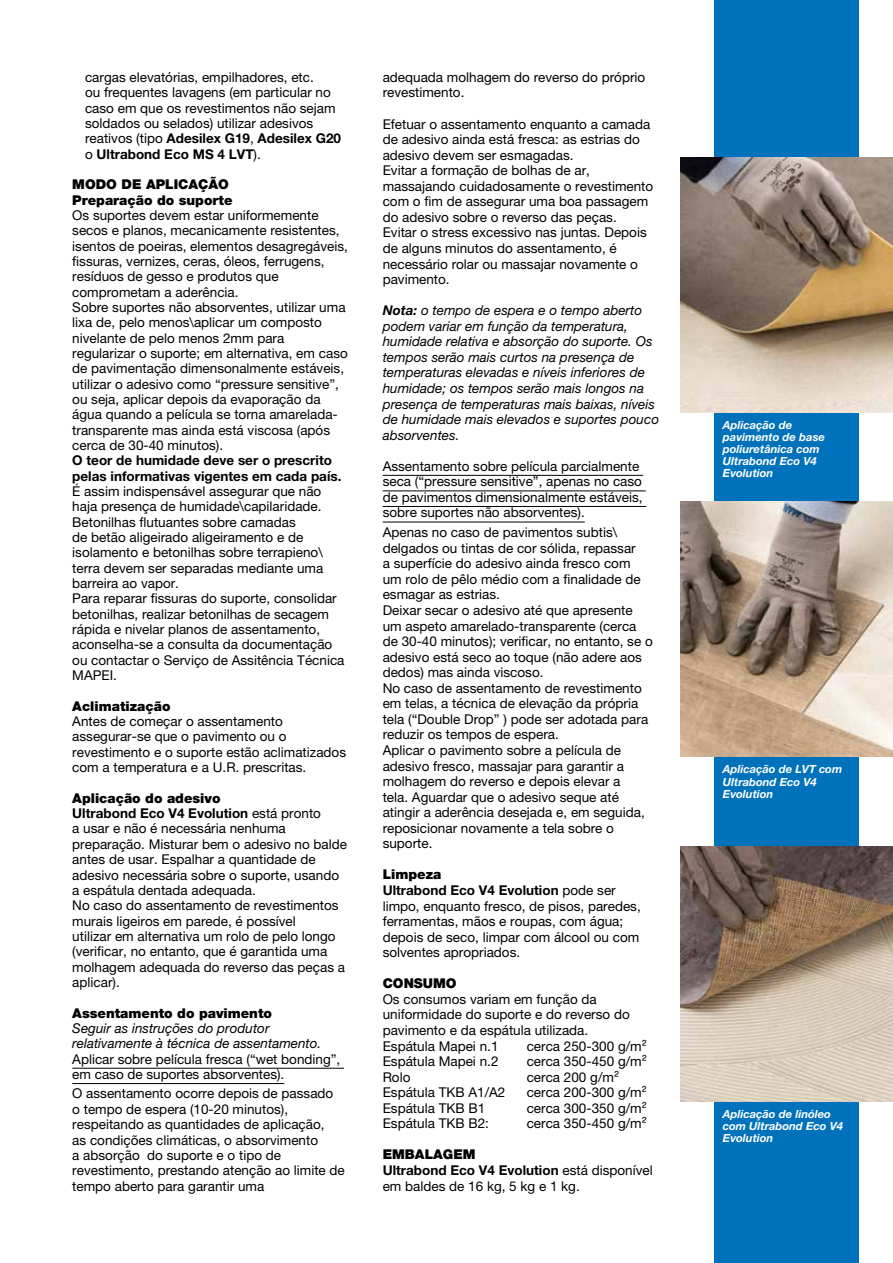
<style>
.page{position:relative;width:893px;height:1263px;background:#fff}
.page>*{position:absolute;margin:0;border:0;box-sizing:border-box;transform-origin:0 0}
.t1{font:13.5px/15.3px "Helvetica Neue LTW1 G";color:#000}
.t2{font:italic 13.5px/15.6px "Helvetica Neue LTW1 G";color:#000}
.t3{font:900 13.5px/15.3px "Helvetica Neue LTW1 G";color:#000}
.t4{font:700 13.5px/15.3px "Helvetica Neue LTW1 G";color:#000}
.t5{font:italic 700 11.25px/12px "Helvetica Neue LTW1 G";color:#fff}
.s1{font-weight:700}
.s2{font-weight:900}
</style>
<div class="page">
<hr style="left:383px;top:475px;width:260px;height:1px;background:#000">
<hr style="left:383px;top:490px;width:263px;height:1px;background:#000">
<hr style="left:383px;top:506px;width:263px;height:1px;background:#000">
<hr style="left:383px;top:522px;width:202px;height:1px;background:#000">
<hr style="left:72px;top:1068px;width:272px;height:1px;background:#000">
<hr style="left:72px;top:1083px;width:212px;height:1px;background:#000">
<div style="left:714px;top:0;width:145px;height:1263px;background:#0072bb"></div>
<img style="left:680px;top:157px;width:213px;height:255px">
<img style="left:680px;top:502px;width:213px;height:255px">
<img style="left:680px;top:846px;width:213px;height:255px">
<p class="t1" style="left:85px;top:69px;width:257px">cargas elevatórias, empilhadores, etc.<br>ou frequentes lavagens (em particular no caso em que os revestimentos não sejam soldados ou selados) utilizar adesivos reativos (tipo <span class="s1">Adesilex G19</span>, <span class="s1">Adesilex G20 </span>o <span class="s1">Ultrabond Eco MS 4 LVT</span>).</p>
<p class="t3" style="left:72px;top:177px;width:162px">MODO DE APLICAÇÃO<br>Preparação do suporte</p>
<p class="t1" style="left:72px;top:207px;width:277px">Os suportes devem estar uniformemente secos e planos, mecanicamente resistentes, isentos de poeiras, elementos desagregáveis, fissuras, vernizes, ceras, óleos, ferrugens, resíduos de gesso e produtos que comprometam a aderência.<br>Sobre suportes não absorventes, utilizar uma lixa de, pelo menos\aplicar um composto nivelante de pelo menos 2mm para regularizar o suporte; em alternativa, em caso de pavimentação dimensonalmente estáveis, utilizar o adesivo como “pressure sensitive”, ou seja, aplicar depois da evaporação da água quando a película se torna amarelada&shy;transparente mas ainda está viscosa (após cerca de 30-40 minutos).</p>
<p class="t4" style="left:72px;top:453px;width:271px">O teor de humidade deve ser o prescrito pelas informativas vigentes em cada país.</p>
<p class="t1" style="left:72px;top:483px;width:274px">É assim indispensável assegurar que não haja presença de humidade\capilaridade.<br>Betonilhas flutuantes sobre camadas<br>de betão aligeirado aligeiramento e de isolamento e betonilhas sobre terrapieno\ terra devem ser separadas mediante uma barreira ao vapor.<br>Para reparar fissuras do suporte, consolidar betonilhas, realizar betonilhas de secagem rápida e nivelar planos de assentamento, aconselha-se a consulta da documentação ou contactar o Serviço de Assitência Técnica MAPEI.</p>
<p class="t3" style="left:72px;top:698px;width:100px">Aclimatização</p>
<p class="t1" style="left:72px;top:713px;width:275px">Antes de começar o assentamento assegurar-se que o pavimento ou o revestimento e o suporte estão aclimatizados com a temperatura e a U.R. prescritas.</p>
<p class="t1" style="left:72px;top:790px;width:276px"><span class="s2">Aplicação do adesivo<br></span><span class="s1">Ultrabond Eco V4 Evolution</span> está pronto<br>a usar e não é necessária nenhuma preparação. Misturar bem o adesivo no balde antes de usar. Espalhar a quantidade de adesivo necessária sobre o suporte, usando a espátula dentada adequada.<br>No caso do assentamento de revestimentos murais ligeiros em parede, é possível<br>utilizar em alternativa um rolo de pelo longo (verificar, no entanto, que é garantida uma molhagem adequada do reverso das peças a aplicar).</p>
<p class="t3" style="left:72px;top:1005px;width:201px">Assentamento do pavimento</p>
<p class="t2" style="left:72px;top:1020px;width:251px">Seguir as instruções do produtor relativamente à técnica de assentamento.</p>
<p class="t1" style="left:72px;top:1051px;width:270px">Aplicar sobre película fresca (“wet bonding”, em caso de suportes absorventes).</p>
<p class="t1" style="left:72px;top:1086px;width:274px">O assentamento ocorre depois de passado<br>o tempo de espera (10-20 minutos), respeitando as quantidades de aplicação,<br>as condições climáticas, o absorvimento<br>a absorção do suporte e o tipo de revestimento, prestando atenção ao limite de tempo aberto para garantir uma</p>
<p class="t1" style="left:383px;top:69px;width:264px">adequada molhagem do reverso do próprio revestimento.</p>
<p class="t1" style="left:383px;top:116px;width:272px">Efetuar o assentamento enquanto a camada de adesivo ainda está fresca: as estrias do adesivo devem ser esmagadas.<br>Evitar a formação de bolhas de ar, massajando cuidadosamente o revestimento com o fim de assegurar uma boa passagem do adesivo sobre o reverso das peças.<br>Evitar o stress excessivo nas juntas. Depois de alguns minutos do assentamento, é necessário rolar ou massajar novamente o pavimento.</p>
<p class="t2" style="left:383px;top:303px;width:278px"><span class="s1">Nota:</span> o tempo de espera e o tempo aberto podem variar em função da temperatura, humidade relativa e absorção do suporte. Os tempos serão mais curtos na presença de temperaturas elevadas e níveis inferiores de humidade; os tempos serão mais longos na presença de temperaturas mais baixas, níveis de humidade mais elevados e suportes pouco absorventes.</p>
<p class="t1" style="left:383px;top:458px;width:261px">Assentamento sobre película parcialmente seca (“pressure sensitive”, apenas no caso de pavimentos dimensionalmente estáveis, sobre suportes não absorventes).</p>
<p class="t1" style="left:383px;top:524px;width:272px">Apenas no caso de pavimentos subtis\ delgados ou tintas de cor sólida, repassar<br>a superfície do adesivo ainda fresco com um rolo de pêlo médio com a finalidade de esmagar as estrias.<br>Deixar secar o adesivo até que apresente um aspeto amarelado-transparente (cerca de 30-40 minutos); verificar, no entanto, se o adesivo está seco ao toque (não adere aos dedos) mas ainda viscoso.<br>No caso de assentamento de revestimento em telas, a técnica de elevação da própria tela (“Double Drop” ) pode ser adotada para reduzir os tempos de espera.<br>Aplicar o pavimento sobre a película de adesivo fresco, massajar para garantir a molhagem do reverso e depois elevar a<br>tela. Aguardar que o adesivo seque até atingir a aderência desejada e, em seguida, reposicionar novamente a tela sobre o suporte.</p>
<p class="t1" style="left:383px;top:867px;width:260px"><span class="s2">Limpeza<br></span><span class="s1">Ultrabond Eco V4 Evolution</span> pode ser limpo, enquanto fresco, de pisos, paredes, ferramentas, mãos e roupas, com água; depois de seco, limpar com álcool ou com solventes apropriados.</p>
<p class="t3" style="left:383px;top:976px;width:75px">CONSUMO</p>
<p class="t1" style="left:383px;top:991px;width:249px">Os consumos variam em função da uniformidade do suporte e do reverso do pavimento e da espátula utilizada.<br>Espátula Mapei n.1</p>
<p class="t1" style="left:527px;top:1038px;width:122px">cerca 250-300 g/m²</p>
<p class="t1" style="left:383px;top:1053px;width:117px">Espátula Mapei n.2</p>
<p class="t1" style="left:527px;top:1053px;width:122px">cerca 350-450 g/m²</p>
<p class="t1" style="left:383px;top:1069px;width:29px">Rolo</p>
<p class="t1" style="left:527px;top:1069px;width:94px">cerca 200 g/m²</p>
<p class="t1" style="left:383px;top:1085px;width:124px">Espátula TKB A1/A2</p>
<p class="t1" style="left:527px;top:1085px;width:122px">cerca 200-300 g/m²</p>
<p class="t1" style="left:383px;top:1100px;width:104px">Espátula TKB B1</p>
<p class="t1" style="left:527px;top:1100px;width:122px">cerca 300-350 g/m²</p>
<p class="t1" style="left:383px;top:1116px;width:108px">Espátula TKB B2:</p>
<p class="t1" style="left:527px;top:1116px;width:122px">cerca 350-450 g/m²</p>
<p class="t1" style="left:383px;top:1147px;width:272px"><span class="s2">EMBALAGEM<br></span><span class="s1">Ultrabond Eco V4 Evolution</span> está disponível em baldes de 16 kg, 5 kg e 1 kg.</p>
<p class="t5" style="left:723px;top:419px;width:104px">Aplicação de pavimento de base poliuretânica com<br>Ultrabond Eco V4<br>Evolution</p>
<p class="t5" style="left:723px;top:763px;width:121px">Aplicação de LVT com<br>Ultrabond Eco V4<br>Evolution</p>
<p class="t5" style="left:723px;top:1108px;width:122px">Aplicação de linóleo com Ultrabond Eco V4<br>Evolution</p>
</div>
